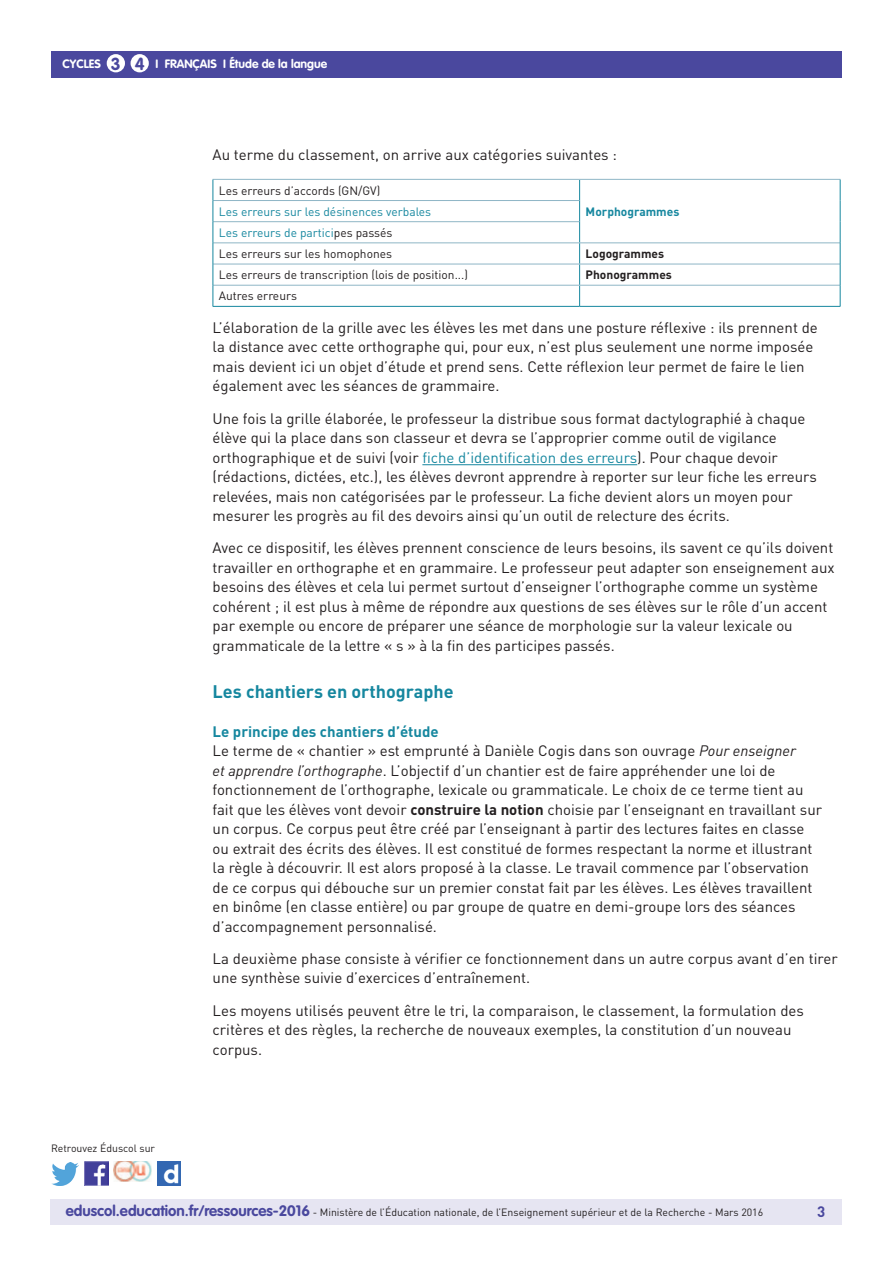
<style>
.page{position:relative;width:893px;height:1263px;background:#fff}
.page>*{position:absolute;margin:0;border:0;box-sizing:border-box;transform-origin:0 0}
.t1{font:700 18px "DIN Pro";color:#16879f}
.t2{font:700 17.25px "VAG Rounded Std";color:#4a489e}
.t3{font:15px/19.5px "DIN Pro";color:#231f20}
.t4{font:700 15px "DIN Pro";color:#4a489e}
.t5{font:12px/21.1px "DIN Pro";color:#231f20}
.t6{font:12px "DIN Pro";color:#16879f}
.t7{font:700 12px "VAG Rounded Std";color:#fff}
.t8{font:700 12px "DIN Pro";color:#231f20}
.t9{font:700 12px "DIN Pro";color:#16879f}
.t10{font:10.5px "DIN Pro";color:#231f20}
.s1{color:#16879f}
.s2{font-weight:700;color:#16879f}
.s3{font-style:italic}
.s4{font-weight:700}
.s5{font-family:"VAG Rounded Std";font-weight:700;font-size:15px;color:#4a489e}
</style>
<div class="page">
<div style="left:50px;top:1199px;width:791px;height:26px;background:#e6e5f2"></div>
<div style="left:51px;top:51px;width:791px;height:27px;background:#4a489e"></div>
<div style="left:107px;top:54px;width:18px;height:18px;background:#fff;border-radius:50%"></div>
<div style="left:131px;top:54px;width:18px;height:18px;background:#fff;border-radius:50%"></div>
<img style="left:85px;top:1162px;width:23px;height:23px">
<img style="left:51px;top:1163px;width:28px;height:22px">
<img style="left:158px;top:1162px;width:22px;height:23px">
<img style="left:114px;top:1162px;width:38px;height:19px">
<hr style="left:422px;top:464px;width:215px;height:1px;background:#16879f">
<svg style="left:579px;top:180px;width:1px;height:126px"></svg>
<hr style="left:213px;top:200px;width:366px;height:1px;background:#8fb6c6">
<hr style="left:213px;top:221px;width:366px;height:1px;background:#8fb6c6">
<hr style="left:213px;top:243px;width:367px;height:1px;background:#8fb6c6">
<hr style="left:580px;top:243px;width:260px;height:1px;background:#8fb6c6">
<hr style="left:213px;top:264px;width:367px;height:1px;background:#8fb6c6">
<hr style="left:580px;top:264px;width:260px;height:1px;background:#8fb6c6">
<hr style="left:213px;top:285px;width:367px;height:1px;background:#8fb6c6">
<hr style="left:580px;top:285px;width:260px;height:1px;background:#8fb6c6">
<hr style="left:213px;top:179px;width:367px;height:1px;background:#8fb6c6">
<hr style="left:580px;top:179px;width:260px;height:1px;background:#8fb6c6">
<svg style="left:213px;top:180px;width:1px;height:126px"></svg>
<svg style="left:840px;top:180px;width:1px;height:126px"></svg>
<hr style="left:213px;top:306px;width:367px;height:1px;background:#16879f">
<hr style="left:580px;top:306px;width:260px;height:1px;background:#16879f">
<p class="t7" style="left:63px;top:57px;width:40px">CYCLEs</p>
<p class="t7" style="left:156px;top:57px;width:173px">I Français I Étude de la langue</p>
<p class="t2" style="left:111px;top:53px;width:35px">3 4</p>
<p class="t3" style="left:213px;top:145px;width:406px">Au terme du classement, on arrive aux catégories suivantes :</p>
<p class="t5" style="left:219px;top:179px;width:163px">Les erreurs d’accords (GN/GV)</p>
<p class="t6" style="left:219px;top:204px;width:214px">Les erreurs sur les désinences verbales</p>
<p class="t9" style="left:586px;top:203px;width:95px">Morphogrammes</p>
<p class="t5" style="left:219px;top:222px;width:175px"><span class="s1">Les erreurs de partici</span>pes passés<br>Les erreurs sur les homophones</p>
<p class="t8" style="left:586px;top:246px;width:80px">Logogrammes</p>
<p class="t10" style="left:51px;top:1141px;width:106px">Retrouvez Éduscol sur</p>
<p class="t5" style="left:219px;top:264px;width:251px">Les erreurs de transcription (lois de position...)</p>
<p class="t8" style="left:586px;top:267px;width:88px">Phonogrammes</p>
<p class="t5" style="left:219px;top:285px;width:80px">Autres erreurs</p>
<p class="t3" style="left:213px;top:317px;width:607px">L’élaboration de la grille avec les élèves les met dans une posture réflexive : ils prennent de la distance avec cette orthographe qui, pour eux, n’est plus seulement une norme imposée mais devient ici un objet d’étude et prend sens. Cette réflexion leur permet de faire le lien également avec les séances de grammaire.</p>
<p class="t3" style="left:213px;top:408px;width:606px">Une fois la grille élaborée, le professeur la distribue sous format dactylographié à chaque élève qui la place dans son classeur et devra se l’approprier comme outil de vigilance orthographique et de suivi (voir <span class="s1">fiche d’identification des erreurs</span>). Pour chaque devoir (rédactions, dictées, etc.), les élèves devront apprendre à reporter sur leur fiche les erreurs relevées, mais non catégorisées par le professeur. La fiche devient alors un moyen pour mesurer les progrès au fil des devoirs ainsi qu’un outil de relecture des écrits.</p>
<p class="t3" style="left:213px;top:538px;width:623px">Avec ce dispositif, les élèves prennent conscience de leurs besoins, ils savent ce qu’ils doivent travailler en orthographe et en grammaire. Le professeur peut adapter son enseignement aux besoins des élèves et cela lui permet surtout d’enseigner l’orthographe comme un système cohérent ; il est plus à même de répondre aux questions de ses élèves sur le rôle d’un accent par exemple ou encore de préparer une séance de morphologie sur la valeur lexicale ou grammaticale de la lettre « s » à la fin des participes passés.</p>
<p class="t1" style="left:213px;top:679px;width:243px">Les chantiers en orthographe</p>
<p class="t3" style="left:213px;top:721px;width:611px"><span class="s2">Le principe des chantiers d’étude<br></span>Le terme de « chantier » est emprunté à Danièle Cogis dans son ouvrage <span class="s3">Pour enseigner<br>et apprendre l’orthographe</span>. L’objectif d’un chantier est de faire appréhender une loi de fonctionnement de l’orthographe, lexicale ou grammaticale. Le choix de ce terme tient au fait que les élèves vont devoir <span class="s4">construire la notion</span> choisie par l’enseignant en travaillant sur un corpus. Ce corpus peut être créé par l’enseignant à partir des lectures faites en classe ou extrait des écrits des élèves. Il est constitué de formes respectant la norme et illustrant la règle à découvrir. Il est alors proposé à la classe. Le travail commence par l’observation de ce corpus qui débouche sur un premier constat fait par les élèves. Les élèves travaillent en binôme (en classe entière) ou par groupe de quatre en demi-groupe lors des séances d’accompagnement personnalisé.</p>
<p class="t3" style="left:213px;top:948px;width:626px">La deuxième phase consiste à vérifier ce fonctionnement dans un autre corpus avant d’en tirer une synthèse suivie d’exercices d’entraînement.</p>
<p class="t3" style="left:213px;top:1000px;width:593px">Les moyens utilisés peuvent être le tri, la comparaison, le classement, la formulation des critères et des règles, la recherche de nouveaux exemples, la constitution d’un nouveau corpus.</p>
<p class="t10" style="left:66px;top:1205px;width:699px"><span class="s5">eduscol.education.fr/ressources-2016</span> - Ministère de l’Éducation nationale, de l’Enseignement supérieur et de la Recherche - Mars 2016</p>
<p class="t4" style="left:817px;top:1201px;width:10px">3</p>
</div>
